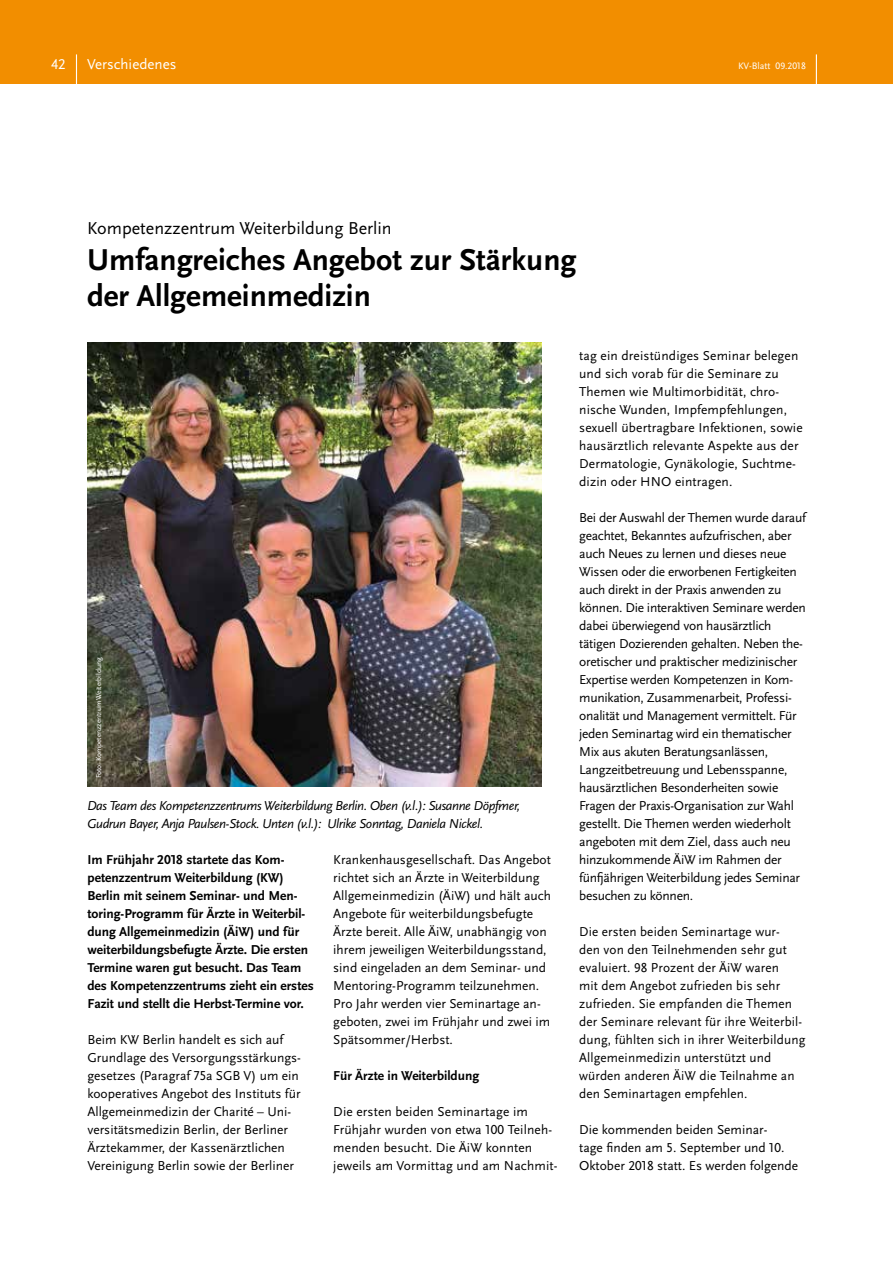
<style>
.page{position:relative;width:893px;height:1263px;background:#fff}
.page>*{position:absolute;margin:0;border:0;box-sizing:border-box;transform-origin:0 0}
.t1{font:700 31.5px/36px "Scala Sans Pro";color:#000}
.t2{font:18px "Scala Sans Pro";color:#000}
.t3{font:15px "Scala Sans Pro";color:#fff}
.t4{font:13.5px/18px "Scala Sans Pro";color:#000}
.t5{font:13.5px/18px "Scala Sans Pro";letter-spacing:-.02em;color:#000}
.t6{font:700 13.5px/18px "Scala Sans Pro";color:#000}
.t7{font:italic 13.5px/18px "Scala Sans Pro";letter-spacing:-.03em;color:#000}
.t8{font:9.75px "Scala Sans Pro";color:#fff}
.t9{font:7.5px "Scala Sans Pro";letter-spacing:-.015em;color:#fff}
</style>
<div class="page">
<div style="left:0;top:0;width:893px;height:84px;background:#f28e00"></div>
<hr style="left:816px;top:54px;width:1px;height:31px;background:#fff">
<hr style="left:76px;top:54px;width:1px;height:31px;background:#fff">
<img style="left:87px;top:342px;width:454px;height:444px">
<p class="t3" style="left:51px;top:56px;width:16px">42</p>
<p class="t3" style="left:87px;top:56px;width:91px">Verschiedenes</p>
<p class="t8" style="left:738px;top:60px;width:69px">KV-Blatt 09.2018</p>
<h2 class="t2" style="left:87px;top:218px;width:306px">Kompetenzzentrum Weiterbildung Berlin</h2>
<h1 class="t1" style="left:87px;top:242px;width:491px">Umfangreiches Angebot zur Stärkung der Allgemeinmedizin</h1>
<p class="t9" style="left:94px;top:778px;width:122px;rotate:-90deg">Foto: Kompetenzzentrum Weiterbildung</p>
<p class="t7" style="left:87px;top:797px;width:435px">Das Team des Kompetenzzentrums Weiterbildung Berlin. Oben (v.l.): Susanne Döpfmer,<br>Gudrun Bayer, Anja Paulsen-Stock. Unten (v.l.): Ulrike Sonntag, Daniela Nickel.</p>
<p class="t6" style="left:87px;top:851px;width:228px">Im Frühjahr 2018 startete das Kom&shy;petenzzentrum Weiterbildung (KW)<br>Berlin mit seinem Seminar- und Men&shy;toring-Programm für Ärzte in Weiterbil&shy;dung Allgemeinmedizin (ÄiW) und für weiterbildungsbefugte Ärzte. Die ersten Termine waren gut besucht. Das Team des Kompetenzzentrums zieht ein erstes Fazit und stellt die Herbst-Termine vor.</p>
<p class="t4" style="left:87px;top:1031px;width:215px">Beim KW Berlin handelt es sich auf Grundlage des Versorgungsstärkungs&shy;gesetzes (Paragraf 75a SGB V) um ein kooperatives Angebot des Instituts für Allgemeinmedizin der Charité – Uni&shy;versitätsmedizin Berlin, der Berliner Ärztekammer, der Kassenärztlichen Vereinigung Berlin sowie der Berliner</p>
<p class="t4" style="left:333px;top:851px;width:219px">Krankenhausgesellschaft. Das Angebot richtet sich an Ärzte in Weiterbildung Allgemeinmedizin (ÄiW) und hält auch Angebote für weiterbildungsbefugte Ärzte bereit. Alle ÄiW, unabhängig von ihrem jeweiligen Weiterbildungsstand, sind eingeladen an dem Seminar- und Mentoring-Programm teilzunehmen.<br>Pro Jahr werden vier Seminartage an&shy;geboten, zwei im Frühjahr und zwei im Spätsommer/Herbst.</p>
<p class="t6" style="left:333px;top:1067px;width:148px">Für Ärzte in Weiterbildung</p>
<p class="t4" style="left:333px;top:1103px;width:226px">Die ersten beiden Seminartage im Frühjahr wurden von etwa 100 Teilneh&shy;menden besucht. Die ÄiW konnten jeweils am Vormittag und am Nachmit-</p>
<p class="t4" style="left:579px;top:347px;width:225px">tag ein dreistündiges Seminar belegen und sich vorab für die Seminare zu Themen wie Multimorbidität, chro&shy;nische Wunden, Impfempfehlungen, sexuell übertragbare Infektionen, sowie hausärztlich relevante Aspekte aus der Dermatologie, Gynäkologie, Suchtme&shy;dizin oder HNO eintragen.</p>
<p class="t5" style="left:579px;top:509px;width:228px">Bei der Auswahl der Themen wurde darauf geachtet, Bekanntes aufzufrischen, aber auch Neues zu lernen und dieses neue Wissen oder die erworbenen Fertigkeiten auch direkt in der Praxis anwenden zu können. Die interaktiven Seminare werden dabei überwiegend von hausärztlich tätigen Dozierenden gehalten. Neben the&shy;oretischer und praktischer medizinischer Expertise werden Kompetenzen in Kom&shy;munikation, Zusammenarbeit, Professi&shy;onalität und Management vermittelt. Für jeden Seminartag wird ein thematischer Mix aus akuten Beratungsanlässen, Langzeitbetreuung und Lebensspanne, hausärztlichen Besonderheiten sowie Fragen der Praxis-Organisation zur Wahl gestellt. Die Themen werden wiederholt angeboten mit dem Ziel, dass auch neu hinzukommende ÄiW im Rahmen der fünfjährigen Weiterbildung jedes Seminar besuchen zu können.</p>
<p class="t4" style="left:579px;top:923px;width:228px">Die ersten beiden Seminartage wur-<br>den von den Teilnehmenden sehr gut evaluiert. 98 Prozent der ÄiW waren<br>mit dem Angebot zufrieden bis sehr zufrieden. Sie empfanden die Themen der Seminare relevant für ihre Weiterbil&shy;dung, fühlten sich in ihrer Weiterbildung Allgemeinmedizin unterstützt und würden anderen ÄiW die Teilnahme an den Seminartagen empfehlen.</p>
<p class="t4" style="left:579px;top:1121px;width:221px">Die kommenden beiden Seminar-<br>tage finden am 5. September und 10.<br>Oktober 2018 statt. Es werden folgende</p>
</div>
